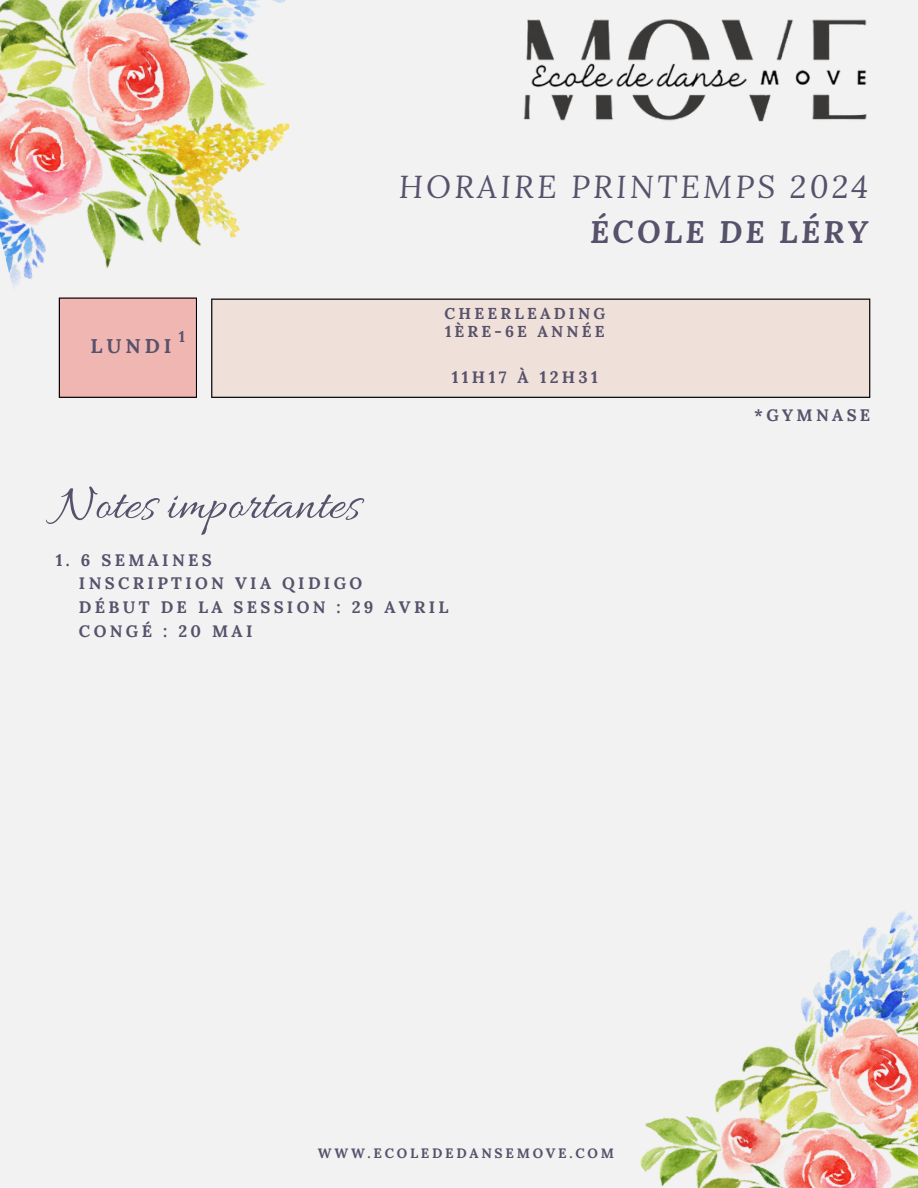
<style>
.page{position:relative;width:918px;height:1188px;background:#f2f2f2}
.page>*{position:absolute;margin:0;border:0;box-sizing:border-box;transform-origin:0 0}
.t1{font:51.15px "Allura";color:#58516b}
.t2{font:italic 31.65px "Lora";letter-spacing:.1em;color:#58516b}
.t3{font:italic 700 30.9px "Lora";letter-spacing:.1em;color:#58516b}
.t4{font:700 19.95px "Lora";letter-spacing:.2em;color:#58516b}
.t5{font:700 16.65px/23.7px "Lora";letter-spacing:.2em;color:#58516b}
.t6{font:700 15.75px/18px "Lora";letter-spacing:.2em;color:#58516b}
.t7{font:700 15.45px "Lora";color:#58516b}
.t8{font:700 13.65px "Lora";letter-spacing:.2em;color:#58516b}
</style>
<div class="page">
<img style="left:0;top:0;width:346px;height:310px">
<img style="left:639px;top:911px;width:279px;height:277px">
<img style="left:523px;top:19px;width:344px;height:102px">
<div style="left:211px;top:299px;width:659px;height:99px;background:#efe1da"></div>
<div style="left:59px;top:298px;width:138px;height:100px;background:#f0b7b2"></div>
<h1 class="t4" style="left:90px;top:333px;width:83px">LUNDI</h1>
<h5 class="t7" style="left:179px;top:326px;width:8px">1</h5>
<p class="t1" style="left:55px;top:476px;width:307px">Notes importantes</p>
<h5 class="t2" style="left:399px;top:165px;width:471px">HORAIRE PRINTEMPS 2024</h5>
<h5 class="t3" style="left:590px;top:211px;width:279px">ÉCOLE DE LÉRY</h5>
<h4 class="t6" style="left:445px;top:304px;width:162px">CHEERLEADING<br>1ÈRE-6E ANNÉE</h4>
<h5 class="t5" style="left:452px;top:365px;width:148px">11H17 À 12H31</h5>
<p class="t5" style="left:754px;top:403px;width:118px">*GYMNASE</p>
<p class="t5" style="left:79px;top:548px;width:371px;text-indent:-23px">1. 6 SEMAINES<br>INSCRIPTION VIA QIDIGO<br>DÉBUT DE LA SESSION : 29 AVRIL<br>CONGÉ : 20 MAI</p>
<p class="t8" style="left:318px;top:1145px;width:298px">WWW.ECOLEDEDANSEMOVE.COM</p>
</div>
